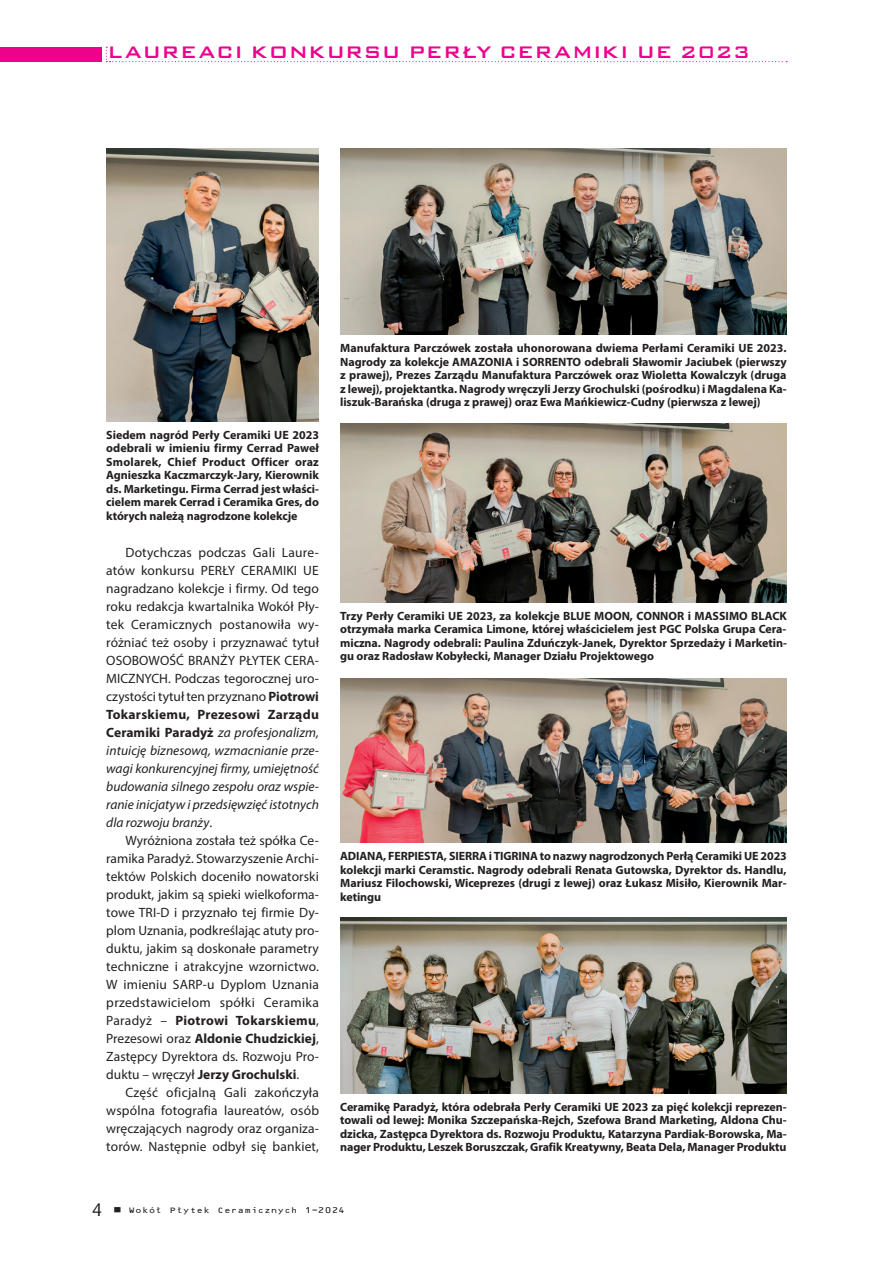
<style>
.page{position:relative;width:893px;height:1263px;background:#fff}
.page>*{position:absolute;margin:0;border:0;box-sizing:border-box;transform-origin:0 0}
.t1{font:13.5px/18px "Myriad Pro";letter-spacing:.005em;color:#231f20;text-align:justify}
.t2{font:700 12px/13.5px "Myriad Pro";letter-spacing:-.005em;color:#231f20;text-align:justify}
.t3{font:9.45px "Bank Gothic Md PL";letter-spacing:.05em;color:#ed028c}
.t4{font:7.2px "OCR B 10 PL Regular";color:#231f20;scale:1.2 1}
.s1{font-weight:700}
.s2{font-style:italic}
.s3{font-family:"Swis 721 Cn PL";font-size:15.75px}
</style>
<div class="page">
<div style="left:0;top:47px;width:102px;height:15px;background:#ed028c"></div>
<svg style="left:106px;top:47px;width:681px;height:15px"></svg>
<img style="left:340px;top:423px;width:447px;height:179px">
<img style="left:340px;top:678px;width:447px;height:165px">
<img style="left:340px;top:917px;width:447px;height:176px">
<img style="left:340px;top:149px;width:447px;height:186px">
<img style="left:106px;top:149px;width:213px;height:272px">
<p class="t3" style="left:108px;top:49px;width:644px">LAUREACI KONKURSU PERŁY CERAMIKI UE 2023</p>
<p class="t2" style="left:106px;top:427px;width:214px">Siedem nagród Perły Ceramiki UE 2023 odebrali w imieniu firmy Cerrad Paweł Smolarek, Chief Product Officer oraz Agnieszka Kaczmarczyk-Jary, Kierownik ds. Marketingu. Firma Cerrad jest właści&shy;cielem marek Cerrad i Ceramika Gres, do których należą nagrodzone kolekcje</p>
<p class="t1" style="left:106px;top:544px;width:214px;text-indent:19px">Dotychczas podczas Gali Laure&shy;atów konkursu PERŁY CERAMIKI UE nagradzano kolekcje i firmy. Od tego roku redakcja kwartalnika Wokół Pły&shy;tek Ceramicznych postanowiła wy&shy;różniać też osoby i przyznawać tytuł OSOBOWOŚĆ BRANŻY PŁYTEK CERA-MICZNYCH. Podczas tegorocznej uro&shy;czystości tytuł ten przyznano <span class="s1">Piotrowi Tokarskiemu, Prezesowi Zarządu Ceramiki Paradyż</span> <span class="s2">za profesjonalizm, intuicję biznesową, wzmacnianie prze&shy;wagi konkurencyjnej firmy, umiejętność budowania silnego zespołu oraz wspie&shy;ranie inicjatyw i przedsięwzięć istotnych dla rozwoju branży</span>.</p>
<p class="t1" style="left:106px;top:831px;width:214px;text-indent:19px">Wyróżniona została też spółka Ce&shy;ramika Paradyż. Stowarzyszenie Archi&shy;tektów Polskich doceniło nowatorski produkt, jakim są spieki wielkoforma&shy;towe TRI-D i przyznało tej firmie Dy&shy;plom Uznania, podkreślając atuty pro&shy;duktu, jakim są doskonałe parametry techniczne i atrakcyjne wzornictwo.<br>W imieniu SARP-u Dyplom Uznania przedstawicielom spółki Ceramika Paradyż – <span class="s1">Piotrowi Tokarskiemu</span>, Prezesowi oraz <span class="s1">Aldonie Chudzickiej</span>, Zastępcy Dyrektora ds. Rozwoju Pro&shy;duktu – wręczył <span class="s1">Jerzy Grochulski</span>.</p>
<p class="t1" style="left:106px;top:1083px;width:214px;text-indent:19px">Część oficjalną Gali zakończyła wspólna fotografia laureatów, osób wręczających nagrody oraz organiza&shy;torów. Następnie odbył się bankiet,</p>
<p class="t2" style="left:340px;top:341px;width:448px">Manufaktura Parczówek została uhonorowana dwiema Perłami Ceramiki UE 2023.<br>Nagrody za kolekcje AMAZONIA i SORRENTO odebrali Sławomir Jaciubek (pierwszy z prawej), Prezes Zarządu Manufaktura Parczówek oraz Wioletta Kowalczyk (druga z lewej), projektantka. Nagrody wręczyli Jerzy Grochulski (pośrodku) i Magdalena Ka&shy;liszuk-Barańska (druga z prawej) oraz Ewa Mańkiewicz-Cudny (pierwsza z lewej)</p>
<p class="t2" style="left:340px;top:608px;width:448px">Trzy Perły Ceramiki UE 2023, za kolekcje BLUE MOON, CONNOR i MASSIMO BLACK otrzymała marka Ceramica Limone, której właścicielem jest PGC Polska Grupa Cera&shy;miczna. Nagrody odebrali: Paulina Zduńczyk-Janek, Dyrektor Sprzedaży i Marketin&shy;gu oraz Radosław Kobyłecki, Manager Działu Projektowego</p>
<p class="t2" style="left:340px;top:849px;width:448px">ADIANA, FERPIESTA, SIERRA i TIGRINA to nazwy nagrodzonych Perłą Ceramiki UE 2023 kolekcji marki Ceramstic. Nagrody odebrali Renata Gutowska, Dyrektor ds. Handlu, Mariusz Filochowski, Wiceprezes (drugi z lewej) oraz Łukasz Misiło, Kierownik Mar&shy;ketingu</p>
<p class="t2" style="left:340px;top:1099px;width:448px">Ceramikę Paradyż, która odebrała Perły Ceramiki UE 2023 za pięć kolekcji reprezen&shy;towali od lewej: Monika Szczepańska-Rejch, Szefowa Brand Marketing, Aldona Chu&shy;dzicka, Zastępca Dyrektora ds. Rozwoju Produktu, Katarzyna Pardiak-Borowska, Ma&shy;nager Produktu, Leszek Boruszczak, Grafik Kreatywny, Beata Dela, Manager Produktu</p>
<p class="t4" style="left:92px;top:1206px;width:212px"><span class="s3">4</span> ■ Wokół Płytek Ceramicznych 1-2024</p>
</div>
